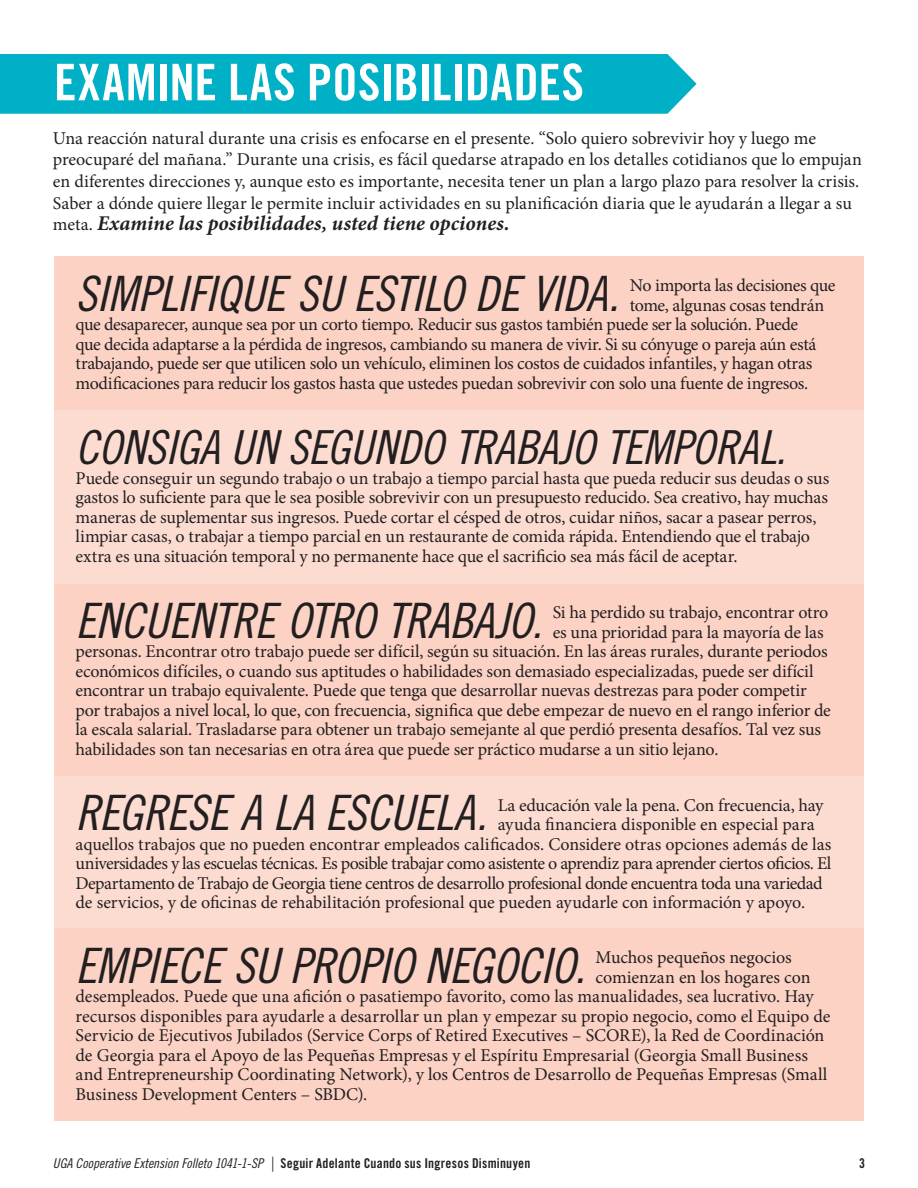
<style>
.page{position:relative;width:918px;height:1188px;background:#fff}
.page>*{position:absolute;margin:0;border:0;box-sizing:border-box;transform-origin:0 0}
.t1{font:50.55px "Trade Gothic LT Std Bd Cn 20";color:#fff}
.t2{font:48.75px "Trade Gothic LT Std Cn 18 Obl";letter-spacing:-.015em;color:#231f20}
.t3{font:46.95px "Trade Gothic LT Std Cn 18 Obl";letter-spacing:-.005em;color:#231f20}
.t4{font:italic 700 21px "Minion Pro";letter-spacing:.005em;color:#231f20}
.t5{font:18px/19.5px "Minion Pro";letter-spacing:-.01em;color:#231f20}
.t6{font:18px "Minion Pro";letter-spacing:-.035em;color:#231f20}
.t7{font:13.5px "Trade Gothic LT Std Bd Cn 20";letter-spacing:.015em;color:#231f20}
.s1{font-weight:400;font-style:normal;font-size:18px}
.s2{font-family:"Trade Gothic LT Std Cn 18 Obl"}
</style>
<div class="page">
<div style="left:54px;top:256px;width:810px;height:154px;background:#fbd2c4"></div>
<div style="left:54px;top:583px;width:810px;height:193px;background:#fbd2c4"></div>
<div style="left:54px;top:776px;width:810px;height:154px;background:#fcdcd1"></div>
<div style="left:54px;top:929px;width:810px;height:192px;background:#fbd2c4"></div>
<div style="left:54px;top:410px;width:810px;height:173px;background:#fcdcd1"></div>
<div style="left:0;top:54px;width:697px;height:60px;background:#00b0c6"></div>
<p class="t1" style="left:54px;top:52px;width:532px">EXAMINE LAS POSIBILIDADES</p>
<p class="t5" style="left:53px;top:127px;width:811px;line-height:21.6px">Una reacción natural durante una crisis es enfocarse en el presente. “Solo quiero sobrevivir hoy y luego me preocuparé del mañana.” Durante una crisis, es fácil quedarse atrapado en los detalles cotidianos que lo empujan en diferentes direcciones y, aunque esto es importante, necesita tener un plan a largo plazo para resolver la crisis.<br>Saber a dónde quiere llegar le permite incluir actividades en su planificación diaria que le ayudarán a llegar a su</p>
<p class="t4" style="left:53px;top:208px;width:458px"><span class="s1">meta.</span> Examine las posibilidades, usted tiene opciones.</p>
<p class="t2" style="left:76px;top:264px;width:545px">SIMPLIFIQUE SU ESTILO DE VIDA.</p>
<p class="t5" style="left:630px;top:276px;width:207px">No importa las decisiones que</p>
<p class="t5" style="left:630px;top:295px;width:196px">tome, algunas cosas tendrán</p>
<p class="t5" style="left:76px;top:315px;width:724px">que desaparecer, aunque sea por un corto tiempo. Reducir sus gastos también puede ser la solución. Puede</p>
<p class="t5" style="left:76px;top:334px;width:742px">que decida adaptarse a la pérdida de ingresos, cambiando su manera de vivir. Si su cónyuge o pareja aún está</p>
<p class="t5" style="left:76px;top:354px;width:738px">trabajando, puede ser que utilicen solo un vehículo, eliminen los costos de cuidados infantiles, y hagan otras</p>
<p class="t5" style="left:76px;top:373px;width:734px">modificaciones para reducir los gastos hasta que ustedes puedan sobrevivir con solo una fuente de ingresos.</p>
<p class="t3" style="left:76px;top:420px;width:712px">CONSIGA UN SEGUNDO TRABAJO TEMPORAL.</p>
<p class="t5" style="left:76px;top:468px;width:755px">Puede conseguir un segundo trabajo o un trabajo a tiempo parcial hasta que pueda reducir sus deudas o sus gastos lo suficiente para que le sea posible sobrevivir con un presupuesto reducido. Sea creativo, hay muchas maneras de suplementar sus ingresos. Puede cortar el césped de otros, cuidar niños, sacar a pasear perros, limpiar casas, o trabajar a tiempo parcial en un restaurante de comida rápida. Entendiendo que el trabajo extra es una situación temporal y no permanente hace que el sacrificio sea más fácil de aceptar.</p>
<p class="t2" style="left:76px;top:591px;width:468px">ENCUENTRE OTRO TRABAJO.</p>
<p class="t5" style="left:553px;top:603px;width:277px">Si ha perdido su trabajo, encontrar otro</p>
<p class="t5" style="left:553px;top:622px;width:273px">es una prioridad para la mayoría de las</p>
<p class="t5" style="left:76px;top:642px;width:754px">personas. Encontrar otro trabajo puede ser difícil, según su situación. En las áreas rurales, durante periodos</p>
<p class="t5" style="left:76px;top:661px;width:740px">económicos difíciles, o cuando sus aptitudes o habilidades son demasiado especializadas, puede ser difícil</p>
<p class="t5" style="left:76px;top:681px;width:733px">encontrar un trabajo equivalente. Puede que tenga que desarrollar nuevas destrezas para poder competir</p>
<p class="t5" style="left:76px;top:700px;width:757px">por trabajos a nivel local, lo que, con frecuencia, significa que debe empezar de nuevo en el rango inferior de</p>
<p class="t5" style="left:76px;top:720px;width:747px">la escala salarial. Trasladarse para obtener un trabajo semejante al que perdió presenta desafíos. Tal vez sus</p>
<p class="t5" style="left:76px;top:739px;width:644px">habilidades son tan necesarias en otra área que puede ser práctico mudarse a un sitio lejano.</p>
<p class="t2" style="left:76px;top:784px;width:413px">REGRESE A LA ESCUELA.</p>
<p class="t5" style="left:498px;top:796px;width:327px">La educación vale la pena. Con frecuencia, hay</p>
<p class="t5" style="left:498px;top:815px;width:318px">ayuda financiera disponible en especial para</p>
<p class="t5" style="left:76px;top:835px;width:757px">aquellos trabajos que no pueden encontrar empleados calificados. Considere otras opciones además de las</p>
<p class="t6" style="left:76px;top:852px;width:757px">universidades y las escuelas técnicas. Es posible trabajar como asistente o aprendiz para aprender ciertos oficios. El</p>
<p class="t6" style="left:76px;top:871px;width:749px">Departamento de Trabajo de Georgia tiene centros de desarrollo profesional donde encuentra toda una variedad</p>
<p class="t5" style="left:76px;top:893px;width:731px">de servicios, y de oficinas de rehabilitación profesional que pueden ayudarle con información y apoyo.</p>
<p class="t2" style="left:76px;top:936px;width:511px">EMPIECE SU PROPIO NEGOCIO.</p>
<p class="t5" style="left:596px;top:948px;width:198px">Muchos pequeños negocios</p>
<p class="t5" style="left:596px;top:967px;width:217px">comienzan en los hogares con</p>
<p class="t5" style="left:76px;top:987px;width:740px">desempleados. Puede que una afición o pasatiempo favorito, como las manualidades, sea lucrativo. Hay</p>
<p class="t5" style="left:76px;top:1006px;width:756px">recursos disponibles para ayudarle a desarrollar un plan y empezar su propio negocio, como el Equipo de</p>
<p class="t5" style="left:76px;top:1026px;width:750px">Servicio de Ejecutivos Jubilados (Service Corps of Retired Executives – SCORE), la Red de Coordinación</p>
<p class="t5" style="left:76px;top:1045px;width:734px">de Georgia para el Apoyo de las Pequeñas Empresas y el Espíritu Empresarial (Georgia Small Business</p>
<p class="t5" style="left:76px;top:1065px;width:753px">and Entrepreneurship Coordinating Network), y los Centros de Desarrollo de Pequeñas Empresas (Small</p>
<p class="t5" style="left:76px;top:1084px;width:293px">Business Development Centers – SBDC).</p>
<p class="t7" style="left:53px;top:1155px;width:479px"><span class="s2">UGA Cooperative Extension Folleto 1041-1-SP |</span> Seguir Adelante Cuando sus Ingresos Disminuyen</p>
<p class="t7" style="left:859px;top:1155px;width:7px">3</p>
</div>
